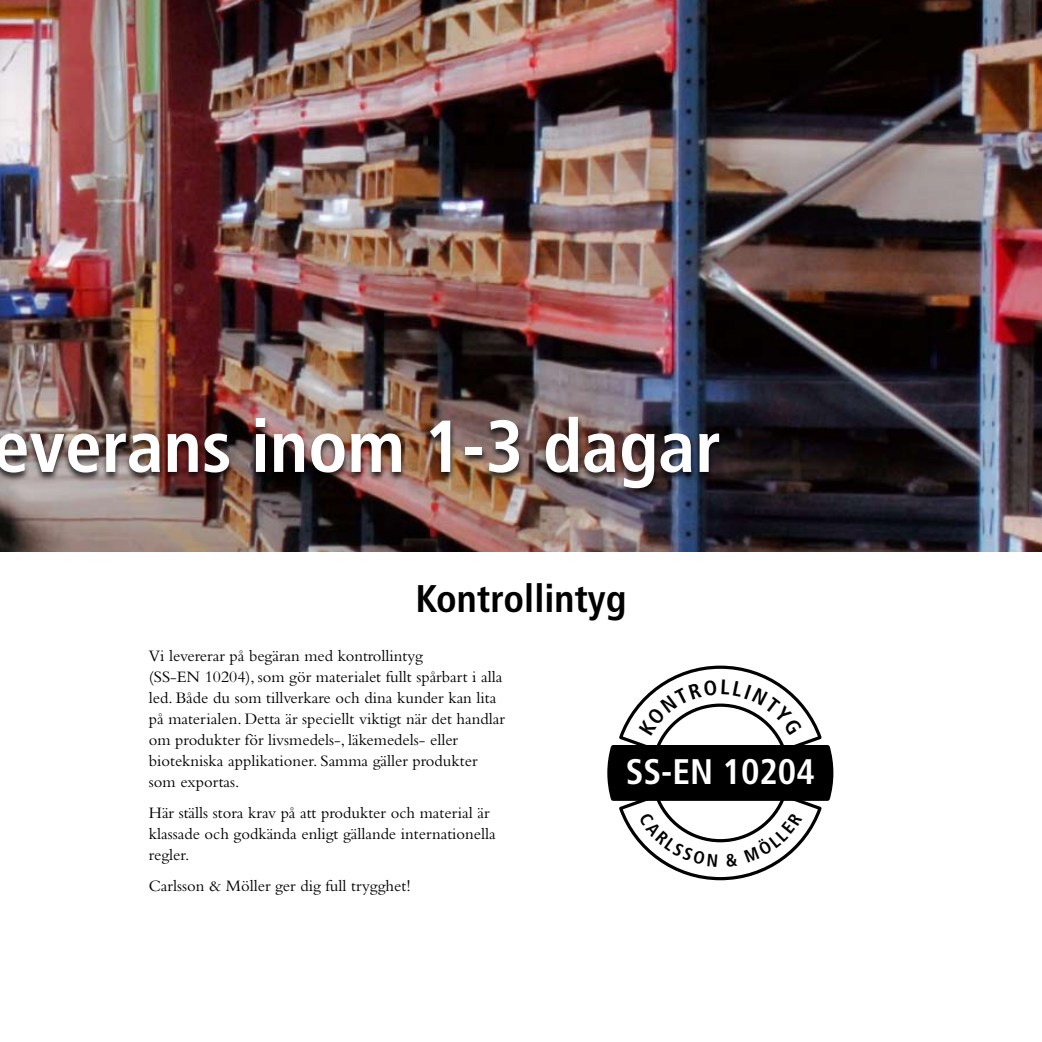
<style>
.page{position:relative;width:1042px;height:1042px;background:#fff}
.page>*{position:absolute;margin:0;border:0;box-sizing:border-box;transform-origin:0 0}
.t1{font:700 condensed 73.5px "Frutiger";color:#fff}
.t2{font:700 condensed 38.5px "Frutiger";color:#000}
.t3{font:700 condensed 35.52px "Frutiger";color:#fff}
.t4{font:16.62px/21px "Bembo";color:#000}
</style>
<div class="page">
<img style="left:0;top:0;width:1042px;height:415px">
<div style="left:0;top:415px;width:1042px;height:138px;background:#000;opacity:.75"></div>
<svg style="left:619px;top:665px;width:203px;height:215px"></svg>
<svg style="left:607px;top:679px;width:227px;height:124px"></svg>
<svg style="left:639px;top:812px;width:78px;height:54px"></svg>
<svg style="left:726px;top:852px;width:11px;height:14px"></svg>
<svg style="left:744px;top:812px;width:58px;height:50px"></svg>
<h1 class="t1" style="left:-7px;top:403px;width:729px">everans inom 1-3 dagar</h1>
<h2 class="t2" style="left:415px;top:576px;width:212px">Kontrollintyg</h2>
<p class="t4" style="left:149px;top:645px;width:358px">Vi levererar på begäran med kontrollintyg<br>(SS-EN 10204), som gör materialet fullt spårbart i alla led. Både du som tillverkare och dina kunder kan lita på materialen. Detta är speciellt viktigt när det handlar om produkter för livsmedels-, läkemedels- eller biotekniska applikationer. Samma gäller produkter som exportas.</p>
<p class="t4" style="left:149px;top:802px;width:348px">Här ställs stora krav på att produkter och material är klassade och godkända enligt gällande internationella regler.</p>
<p class="t4" style="left:149px;top:875px;width:263px">Carlsson &amp; Möller ger dig full trygghet!</p>
<h3 class="t3" style="left:626px;top:751px;width:191px">SS-EN 10204</h3>
</div>
